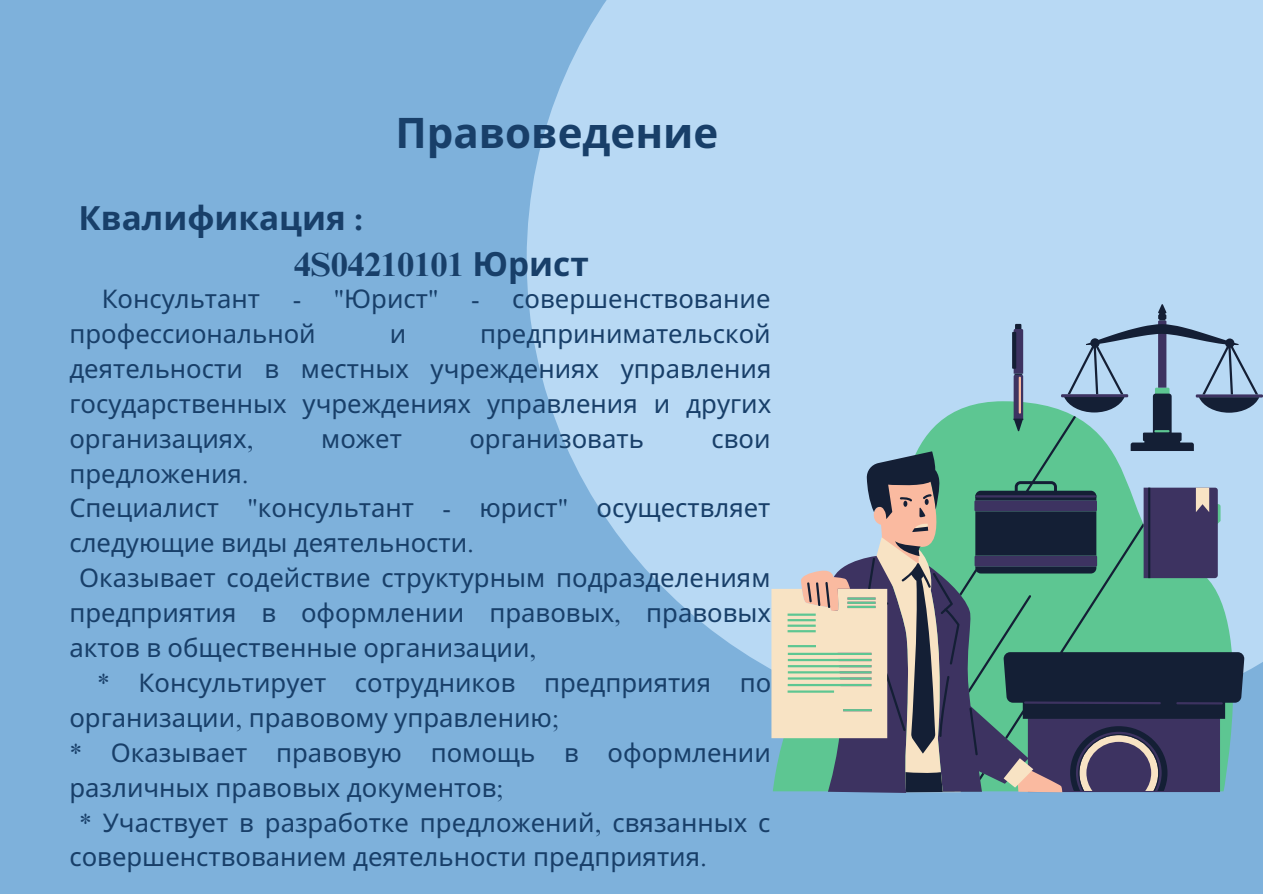
<style>
.page{position:relative;width:1263px;height:894px;background:#fff}
.page>*{position:absolute;margin:0;border:0;box-sizing:border-box;transform-origin:0 0}
.t1{font:700 42.15px "Noto Sans";color:#183f69}
.t2{font:700 33.3px "Times NRMT Pro";color:#183f69}
.t3{font:700 33.3px "Noto Sans";color:#183f69}
.t4{font:25.65px/34.8px "Noto Sans";color:#183f69;text-align:justify}
.s1{font-family:"Times NRMT Pro"}
.s2{font-family:"Noto Sans"}
</style>
<div class="page">
<div style="left:0;top:0;width:1263px;height:893px;background:#7eb1db"></div>
<svg style="left:527px;top:0;width:736px;height:669px;background:#b1d4f1"></svg>
<svg style="left:771px;top:487px;width:36px;height:305px;background:#c0d7cb"></svg>
<svg style="left:807px;top:304px;width:452px;height:488px;background:#78989f"></svg>
<h1 class="t1" style="left:395px;top:103px;width:325px">Правоведение</h1>
<p class="t3" style="left:78px;top:194px;width:286px">Квалификация <span class="s1">:</span></p>
<p class="t2" style="left:294px;top:244px;width:296px">4S04210101 <span class="s2">Юрист</span></p>
<p class="t4" style="left:102px;top:282px;width:160px">Консультант</p>
<p class="t4" style="left:293px;top:282px;width:147px"><span class="s1">- "</span>Юрист<span class="s1">"</span></p>
<p class="t4" style="left:471px;top:282px;width:301px"><span class="s1">-</span> совершенствование</p>
<p class="t4" style="left:69px;top:317px;width:248px">профессиональной</p>
<p class="t4" style="left:390px;top:317px;width:18px">и</p>
<p class="t4" style="left:69px;top:317px;width:703px;text-indent:411px">предпринимательской деятельности в местных учреждениях управления государственных учреждениях управления и других организациях<span class="s1">,</span></p>
<p class="t4" style="left:321px;top:421px;width:82px">может</p>
<p class="t4" style="left:469px;top:421px;width:176px">организовать</p>
<p class="t4" style="left:711px;top:421px;width:61px">свои</p>
<p class="t4" style="left:69px;top:456px;width:181px">предложения<span class="s1">.</span></p>
<p class="t4" style="left:69px;top:491px;width:702px">Специалист <span class="s1">"</span>консультант <span class="s1">-</span> юрист<span class="s1">"</span> осуществляет</p>
<p class="t4" style="left:69px;top:526px;width:406px">следующие виды деятельности<span class="s1">.</span></p>
<p class="t4" style="left:79px;top:561px;width:693px">Оказывает содействие структурным подразделениям</p>
<p class="t4" style="left:69px;top:596px;width:703px">предприятия в оформлении правовых<span class="s1">,</span> правовых</p>
<p class="t4" style="left:69px;top:630px;width:469px">актов в общественные организации<span class="s1">,</span></p>
<p class="t4" style="left:97px;top:665px;width:676px"><span class="s1">*</span> Консультирует сотрудников предприятия по</p>
<p class="t4" style="left:69px;top:700px;width:491px">организации<span class="s1">,</span> правовому управлению<span class="s1">;</span></p>
<p class="t4" style="left:69px;top:735px;width:703px"><span class="s1">*</span> Оказывает правовую помощь в оформлении</p>
<p class="t4" style="left:69px;top:770px;width:436px">различных правовых документов<span class="s1">;</span></p>
<p class="t4" style="left:79px;top:805px;width:693px"><span class="s1">*</span> Участвует в разработке предложений<span class="s1">,</span> связанных с</p>
<p class="t4" style="left:69px;top:840px;width:639px">совершенствованием деятельности предприятия<span class="s1">.</span></p>
</div>
